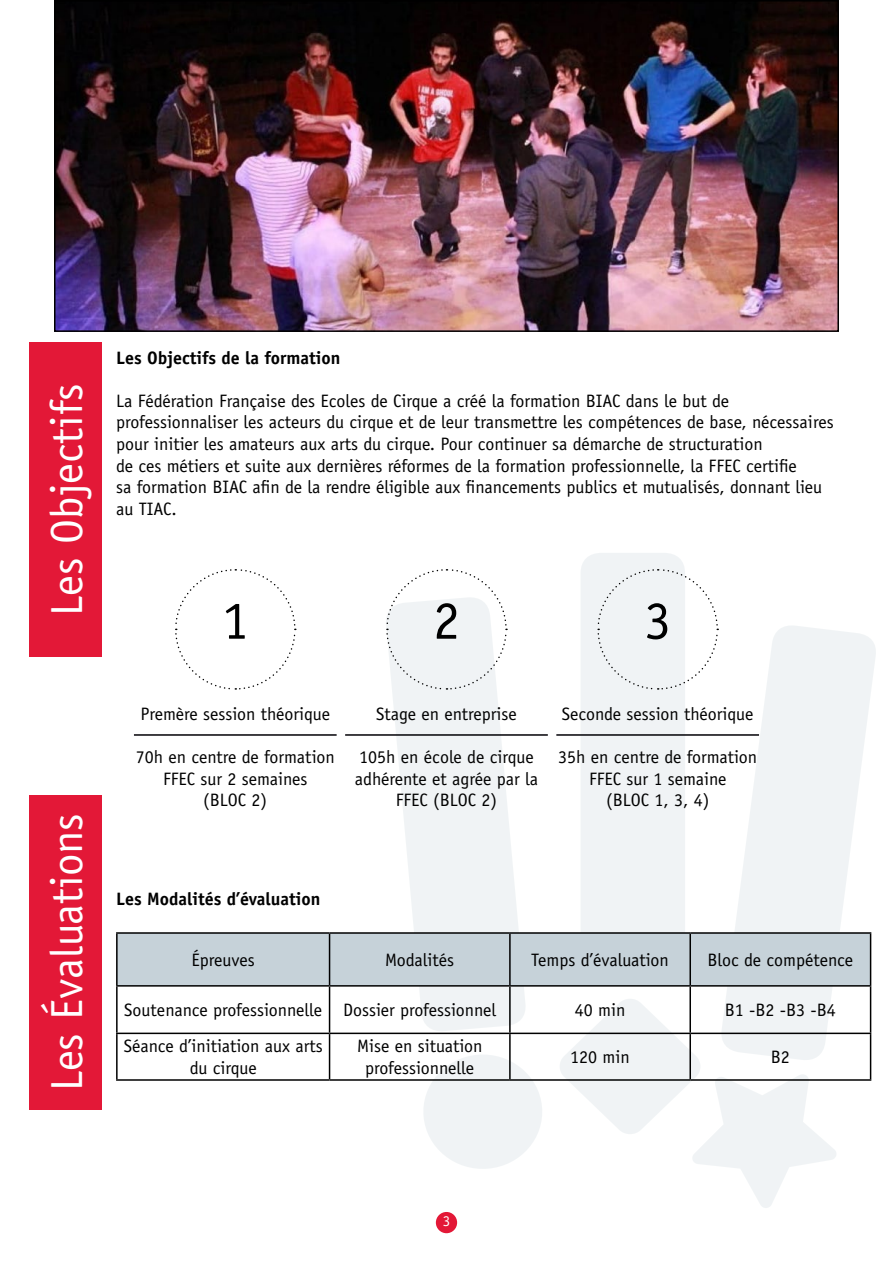
<style>
.page{position:relative;width:893px;height:1263px;background:#fff}
.page>*{position:absolute;margin:0;border:0;box-sizing:border-box;transform-origin:0 0}
.t1{font:54px "Officina Sans Std";color:#000}
.t2{font:45px "Officina Sans Std";color:#fff}
.t3{font:18px/21.6px "Officina Sans Std";color:#000;text-align:center}
.t4{font:700 18px "Officina Sans Std";color:#000}
.t5{font:15px "Officina Sans Std";color:#fff}
</style>
<div class="page">
<svg style="left:424px;top:1055px;width:118px;height:114px"></svg>
<svg style="left:385px;top:628px;width:142px;height:403px;fill:#f0f3f5"></svg>
<div style="left:580px;top:553px;width:105px;height:430px;background:#f0f3f5;border-radius:21px"></div>
<svg style="left:720px;top:626px;width:156px;height:435px;fill:#f0f3f5"></svg>
<svg style="left:558px;top:997px;width:279px;height:211px"></svg>
<div style="left:436px;top:1212px;width:21px;height:21px;background:#e31837;border-radius:50%"></div>
<div style="left:30px;top:342px;width:72px;height:315px;background:#e31837"></div>
<img style="left:57px;top:3px;width:779px;height:326px">
<div style="left:54px;top:0;width:785px;height:332px;border:2px solid #000"></div>
<svg style="left:175px;top:569px;width:121px;height:121px"></svg>
<hr style="left:134px;top:734px;width:203px;height:2px;background:#020106">
<svg style="left:385px;top:569px;width:122px;height:121px"></svg>
<hr style="left:345px;top:734px;width:203px;height:2px;background:#020106">
<svg style="left:597px;top:569px;width:122px;height:121px"></svg>
<hr style="left:556px;top:734px;width:203px;height:2px;background:#020106">
<div style="left:30px;top:795px;width:72px;height:315px;background:#e31837"></div>
<div style="left:118px;top:934px;width:752px;height:51px;background:#c6d2d9"></div>
<hr style="left:116px;top:932px;width:214px;height:2px;background:#000">
<hr style="left:116px;top:934px;width:2px;height:51px;background:#000">
<hr style="left:330px;top:932px;width:180px;height:2px;background:#000">
<hr style="left:329px;top:934px;width:1px;height:51px;background:#000">
<hr style="left:510px;top:932px;width:180px;height:2px;background:#000">
<hr style="left:509px;top:934px;width:2px;height:51px;background:#000">
<hr style="left:690px;top:932px;width:181px;height:2px;background:#000">
<hr style="left:689px;top:934px;width:2px;height:51px;background:#000">
<hr style="left:870px;top:934px;width:1px;height:51px;background:#000">
<hr style="left:116px;top:985px;width:214px;height:1px;background:#000">
<hr style="left:116px;top:986px;width:2px;height:46px;background:#000">
<hr style="left:330px;top:985px;width:180px;height:1px;background:#000">
<hr style="left:329px;top:986px;width:1px;height:46px;background:#000">
<hr style="left:510px;top:985px;width:180px;height:1px;background:#000">
<hr style="left:509px;top:986px;width:2px;height:46px;background:#000">
<hr style="left:690px;top:985px;width:181px;height:1px;background:#000">
<hr style="left:689px;top:986px;width:2px;height:46px;background:#000">
<hr style="left:870px;top:986px;width:1px;height:46px;background:#000">
<hr style="left:116px;top:1032px;width:214px;height:2px;background:#000">
<hr style="left:116px;top:1034px;width:2px;height:45px;background:#000">
<hr style="left:330px;top:1032px;width:180px;height:2px;background:#000">
<hr style="left:329px;top:1034px;width:1px;height:45px;background:#000">
<hr style="left:510px;top:1032px;width:180px;height:2px;background:#000">
<hr style="left:509px;top:1034px;width:2px;height:45px;background:#000">
<hr style="left:690px;top:1032px;width:181px;height:2px;background:#000">
<hr style="left:689px;top:1034px;width:2px;height:45px;background:#000">
<hr style="left:870px;top:1034px;width:1px;height:45px;background:#000">
<hr style="left:116px;top:1079px;width:214px;height:2px;background:#000">
<hr style="left:330px;top:1079px;width:180px;height:2px;background:#000">
<hr style="left:510px;top:1079px;width:180px;height:2px;background:#000">
<hr style="left:690px;top:1079px;width:181px;height:2px;background:#000">
<h2 class="t2" style="left:41px;top:615px;width:233px;rotate:-90deg">Les Objectifs</h2>
<p class="t4" style="left:116px;top:346px;width:226px">Les Objectifs de la formation</p>
<p class="t3" style="left:116px;top:390px;width:719px;text-align:left">La Fédération Française des Ecoles de Cirque a créé la formation BIAC dans le but de professionnaliser les acteurs du cirque et de leur transmettre les compétences de base, nécessaires pour initier les amateurs aux arts du cirque. Pour continuer sa démarche de structuration<br>de ces métiers et suite aux dernières réformes de la formation professionnelle, la FFEC certifie<br>sa formation BIAC afin de la rendre éligible aux financements publics et mutualisés, donnant lieu au TIAC.</p>
<h1 class="t1" style="left:222px;top:589px;width:28px">1</h1>
<h1 class="t1" style="left:433px;top:589px;width:28px">2</h1>
<h1 class="t1" style="left:644px;top:589px;width:28px">3</h1>
<h2 class="t2" style="left:41px;top:1091px;width:279px;rotate:-90deg">Les évaluations</h2>
<p class="t3" style="left:140px;top:703px;width:191px">Premère session théorique</p>
<p class="t3" style="left:136px;top:746px;width:200px">70h en centre de formation<br>FFEC sur 2 semaines<br>(BLOC 2)</p>
<p class="t3" style="left:376px;top:703px;width:142px">Stage en entreprise</p>
<p class="t3" style="left:355px;top:746px;width:185px">105h en école de cirque adhérente et agrée par la<br>FFEC (BLOC 2)</p>
<p class="t3" style="left:562px;top:703px;width:193px">Seconde session théorique</p>
<p class="t3" style="left:558px;top:746px;width:200px">35h en centre de formation<br>FFEC sur 1 semaine<br>(BLOC 1, 3, 4)</p>
<p class="t4" style="left:116px;top:887px;width:206px">Les Modalités d’évaluation</p>
<p class="t3" style="left:192px;top:949px;width:65px">épreuves</p>
<p class="t3" style="left:385px;top:949px;width:71px">Modalités</p>
<p class="t3" style="left:531px;top:949px;width:139px">Temps d’évaluation</p>
<p class="t3" style="left:708px;top:949px;width:147px">Bloc de compétence</p>
<p class="t3" style="left:124px;top:999px;width:373px">Soutenance professionnelle Dossier professionnel</p>
<p class="t3" style="left:575px;top:999px;width:52px">40 min</p>
<p class="t3" style="left:725px;top:999px;width:113px">B1 -B2 -B3 -B4</p>
<p class="t3" style="left:124px;top:1035px;width:201px">Séance d’initiation aux arts du cirque</p>
<p class="t3" style="left:357px;top:1035px;width:127px">Mise en situation professionnelle</p>
<p class="t3" style="left:570px;top:1046px;width:61px">120 min</p>
<p class="t3" style="left:771px;top:1046px;width:21px">B2</p>
<p class="t5" style="left:443px;top:1212px;width:9px">3</p>
</div>
